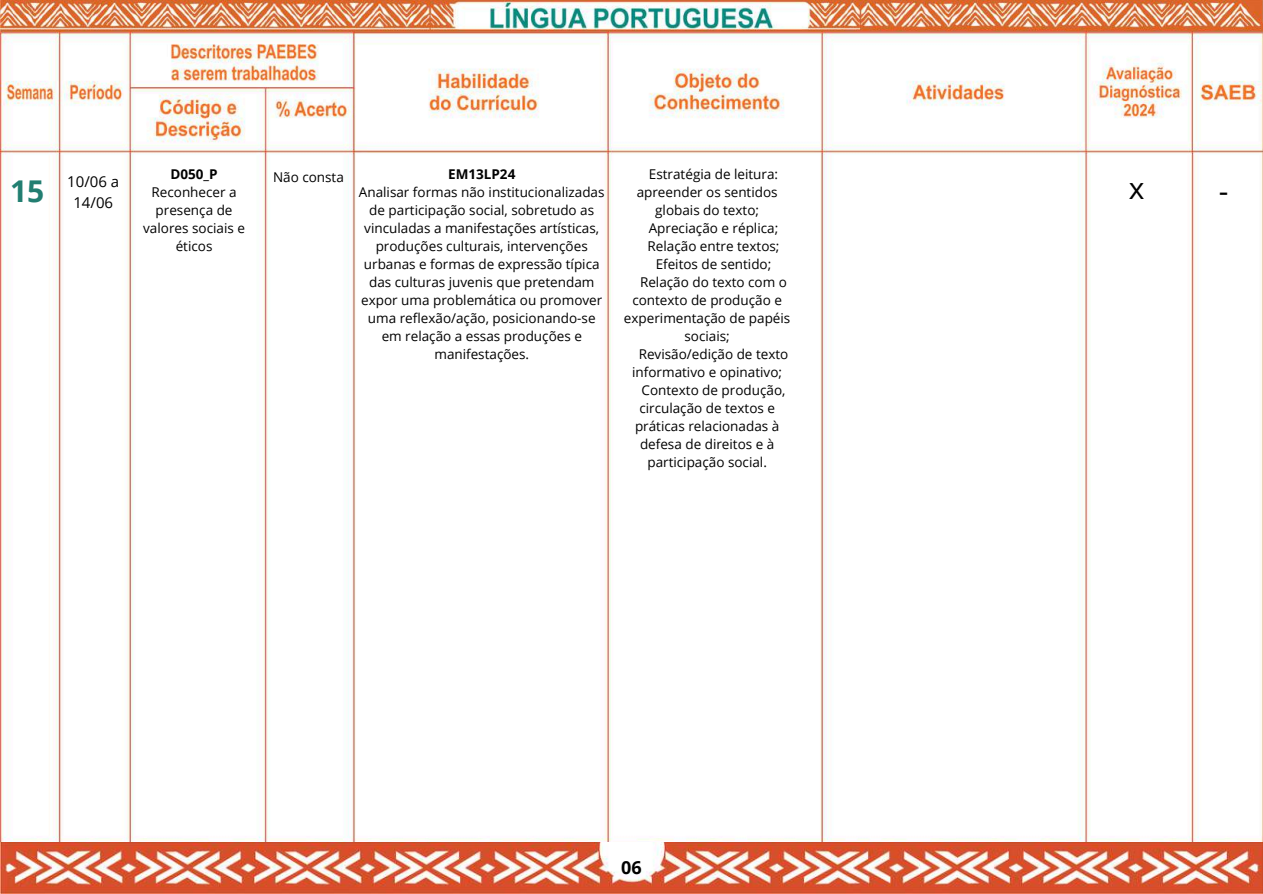
<style>
.page{position:relative;width:1263px;height:894px;background:#fff}
.page>*{position:absolute;margin:0;border:0;box-sizing:border-box;transform-origin:0 0}
.t1{font:30px "Open Sans";color:#000}
.t2{font:700 18px "Open Sans";color:#000}
.t3{font:15px/20.2px "Open Sans";color:#000}
.t4{font:13.5px/18px "Open Sans";color:#000;text-align:center}
.t5{font:700 13.5px "Open Sans";color:#000}
</style>
<div class="page">
<img style="left:0;top:641px;width:1263px;height:252px">
<img style="left:0;top:0;width:1263px;height:641px">
<p class="t3" style="left:10px;top:171px;width:111px;text-indent:57px">10/06 a<br><sup>15</sup> 14/06</p>
<p class="t5" style="left:171px;top:165px;width:49px">D050_P</p>
<p class="t4" style="left:143px;top:183px;width:103px">Reconhecer a presença de valores sociais e éticos</p>
<p class="t4" style="left:273px;top:168px;width:72px">Não consta</p>
<p class="t5" style="left:448px;top:165px;width:69px">EM13LP24</p>
<p class="t4" style="left:359px;top:183px;width:247px">Analisar formas não institucionalizadas de participação social, sobretudo as vinculadas a manifestações artísticas, produções culturais, intervenções urbanas e formas de expressão típica das culturas juvenis que pretendam expor uma problemática ou promover uma reflexão/ação, posicionando-se em relação a essas produções e manifestações.</p>
<p class="t4" style="left:649px;top:165px;width:131px">Estratégia de leitura:</p>
<p class="t4" style="left:637px;top:183px;width:142px">apreender os sentidos</p>
<p class="t4" style="left:655px;top:201px;width:105px">globais do texto;</p>
<p class="t4" style="left:649px;top:219px;width:131px">Apreciação e réplica;</p>
<p class="t4" style="left:648px;top:237px;width:133px">Relação entre textos;</p>
<p class="t4" style="left:656px;top:255px;width:117px">Efeitos de sentido;</p>
<p class="t4" style="left:640px;top:273px;width:148px">Relação do texto com o</p>
<p class="t4" style="left:632px;top:291px;width:151px">contexto de produção e</p>
<p class="t4" style="left:624px;top:309px;width:168px">experimentação de papéis</p>
<p class="t4" style="left:684px;top:327px;width:47px">sociais;</p>
<p class="t4" style="left:639px;top:345px;width:151px">Revisão/edição de texto</p>
<p class="t4" style="left:632px;top:363px;width:151px">informativo e opinativo;</p>
<p class="t4" style="left:642px;top:381px;width:145px">Contexto de produção,</p>
<p class="t4" style="left:639px;top:399px;width:137px">circulação de textos e</p>
<p class="t4" style="left:635px;top:417px;width:146px">práticas relacionadas à</p>
<p class="t4" style="left:640px;top:435px;width:136px">defesa de direitos e à</p>
<p class="t4" style="left:647px;top:453px;width:121px">participação social.</p>
<h2 class="t2" style="left:621px;top:854px;width:22px">06</h2>
<h1 class="t1" style="left:1129px;top:166px;width:17px">x</h1>
<h1 class="t1" style="left:1219px;top:169px;width:11px">-</h1>
</div>
